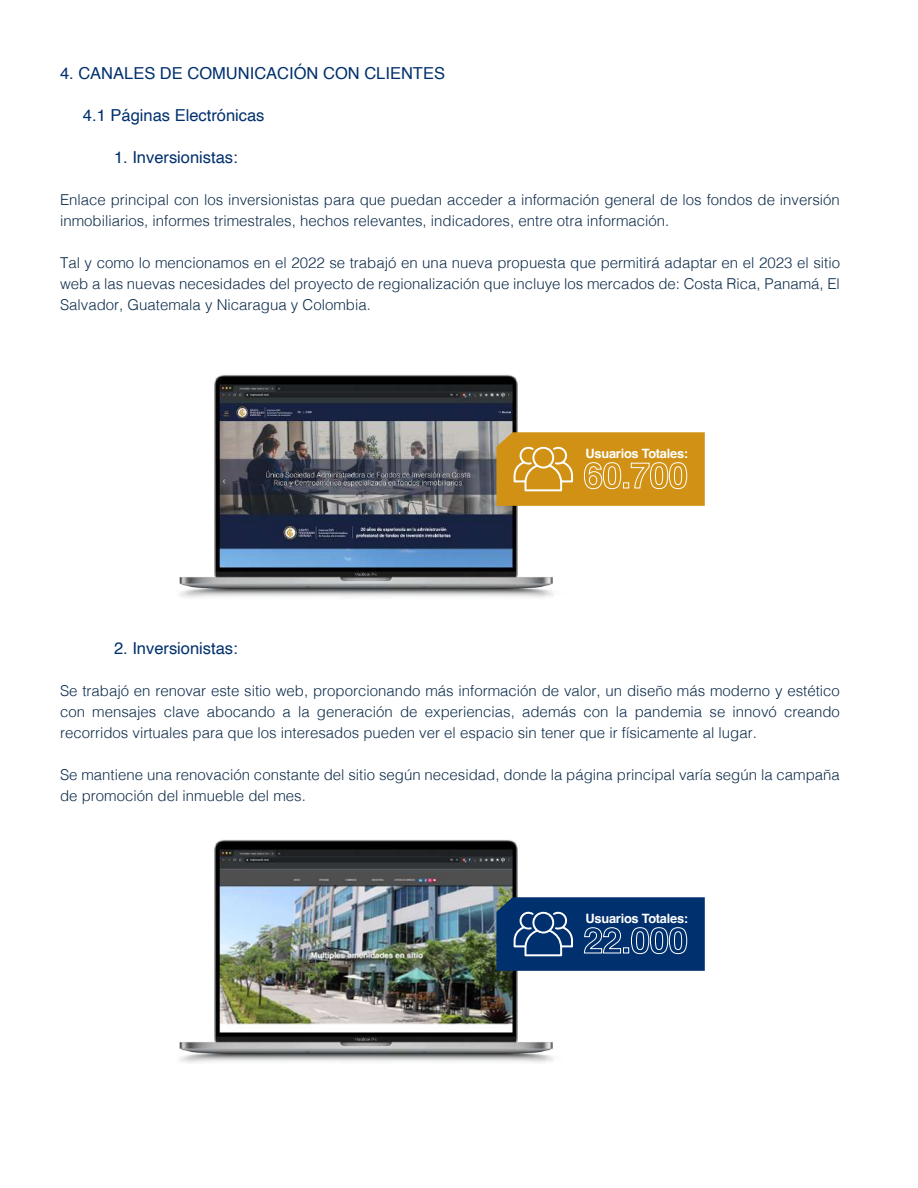
<style>
.page{position:relative;width:918px;height:1188px;background:#fff}
.page>*{position:absolute;margin:0;border:0;box-sizing:border-box;transform-origin:0 0}
.t1{font:16.5px "Helvetica";color:#00306d}
.t2{font:300 15px/21px "Helvetica";color:#102e4c}
.t3{font:700 12.9px "Helvetica";letter-spacing:-.02em;color:#fff}
</style>
<div class="page">
<img style="left:179px;top:374px;width:374px;height:224px">
<svg style="left:496px;top:432px;width:209px;height:74px;background:#d39928"></svg>
<img style="left:179px;top:839px;width:374px;height:224px">
<svg style="left:496px;top:897px;width:209px;height:74px;background:#164178"></svg>
<p class="t1" style="left:60px;top:60px;width:387px">4. CANALES DE COMUNICACIÓN CON CLIENTES</p>
<p class="t1" style="left:83px;top:102px;width:183px">4.1 Páginas Electrónicas</p>
<p class="t1" style="left:114px;top:144px;width:125px">1. Inversionistas:</p>
<p class="t2" style="left:60px;top:188px;width:781px">Enlace principal con los inversionistas para que puedan acceder a información general de los fondos de inversión inmobiliarios, informes trimestrales, hechos relevantes, indicadores, entre otra información.</p>
<p class="t2" style="left:60px;top:251px;width:781px;text-align:justify">Tal y como lo mencionamos en el 2022 se trabajó en una nueva propuesta que permitirá adaptar en el 2023 el sitio web a las nuevas necesidades del proyecto de regionalización que incluye los mercados de: Costa Rica, Panamá, El Salvador, Guatemala y Nicaragua y Colombia.</p>
<p class="t3" style="left:586px;top:445px;width:104px">Usuarios Totales:</p>
<p class="t1" style="left:114px;top:636px;width:125px">2. Inversionistas:</p>
<p class="t2" style="left:60px;top:679px;width:781px;text-align:justify">Se trabajó en renovar este sitio web, proporcionando más información de valor, un diseño más moderno y estético con mensajes clave abocando a la generación de experiencias, además con la pandemia se innovó creando recorridos virtuales para que los interesados pueden ver el espacio sin tener que ir físicamente al lugar.</p>
<p class="t2" style="left:60px;top:763px;width:781px">Se mantiene una renovación constante del sitio según necesidad, donde la página principal varía según la campaña de promoción del inmueble del mes.</p>
<p class="t3" style="left:586px;top:910px;width:104px">Usuarios Totales:</p>
</div>
